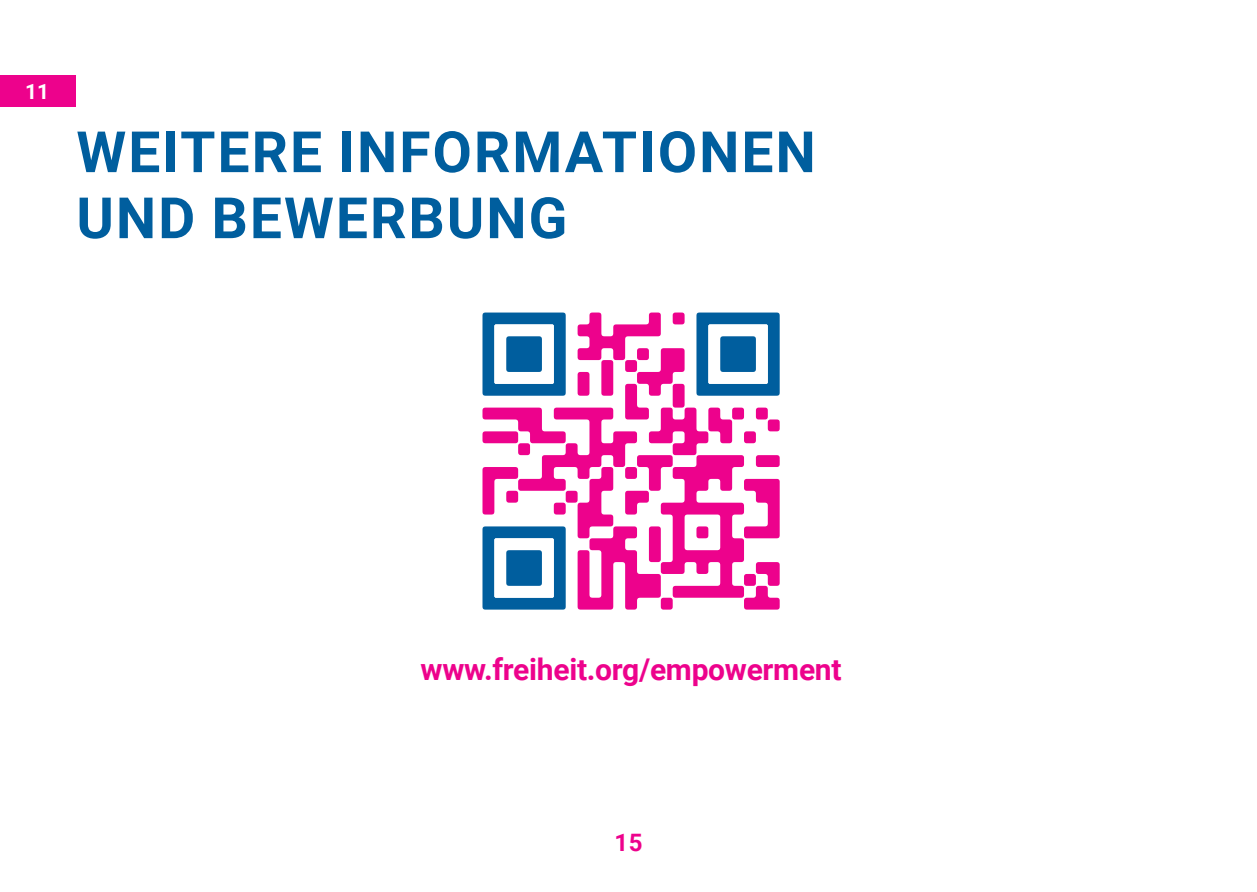
<style>
.page{position:relative;width:1257px;height:892px;background:#fff}
.page>*{position:absolute;margin:0;border:0;box-sizing:border-box;transform-origin:0 0}
.t1{font:700 57px/66px "Roboto";letter-spacing:.035em;color:#005e9e}
.t2{font:700 30px "Roboto";letter-spacing:-.01em;color:#ed028c}
.t3{font:700 24px "Roboto";color:#ed028c}
.t4{font:700 21px "Roboto";color:#fff}
</style>
<div class="page">
<svg style="left:482px;top:312px;width:297px;height:297px"></svg>
<div style="left:0;top:75px;width:75px;height:32px;background:#ed028c"></div>
<p class="t4" style="left:25px;top:77px;width:26px">11</p>
<p class="t1" style="left:76px;top:117px;width:740px">WEITERE INFORMATIONEN<br>UND BEWERBUNG</p>
<p class="t2" style="left:420px;top:648px;width:422px">www.freiheit.org/empowerment</p>
<p class="t3" style="left:614px;top:825px;width:30px">15</p>
</div>
